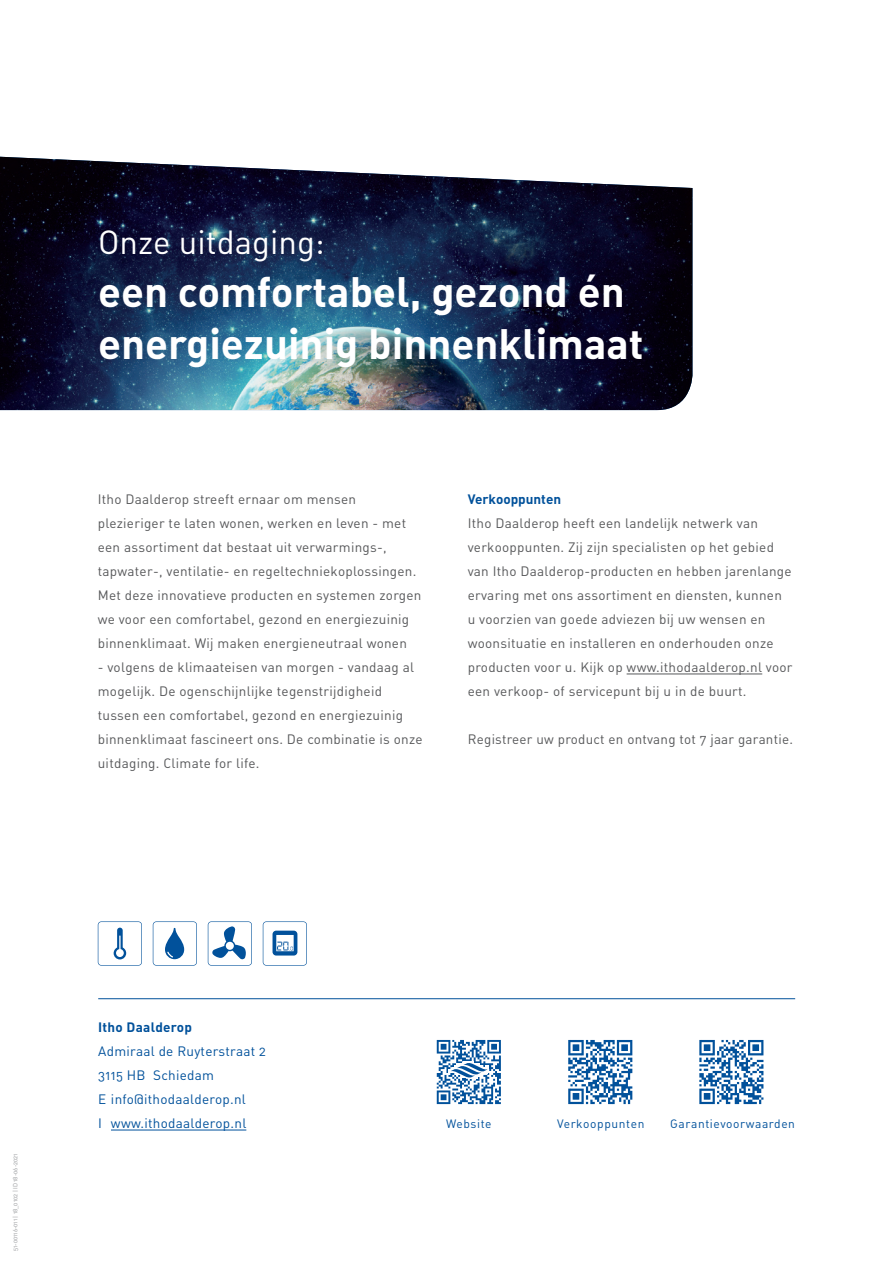
<style>
.page{position:relative;width:893px;height:1263px;background:#fff}
.page>*{position:absolute;margin:0;border:0;box-sizing:border-box;transform-origin:0 0}
.t1{font:42px/52.5px "DIN Bold Alternate";color:#fff}
.t2{font:33px "DIN Regular Alternate";color:#fff}
.t3{font:13.5px/24px "DIN Regular Alternate";letter-spacing:.02em;color:#57585a}
.t4{font:13.5px/24px "DIN Regular Alternate";letter-spacing:.02em;color:#01519b}
.t5{font:13.5px "DIN Bold Alternate";color:#01519b}
.t6{font:13.5px "DIN Bold Alternate";letter-spacing:.02em;color:#01519b}
.t7{font:12px "DIN Regular Alternate";letter-spacing:.05em;color:#01519b}
.t8{font:6px "DIN Regular Alternate";color:#939598}
</style>
<div class="page">
<img style="left:0;top:157px;width:692px;height:253px">
<hr style="left:627px;top:674px;width:135px;height:1px;background:#57585a">
<svg style="left:699px;top:1040px;width:64px;height:64px"></svg>
<svg style="left:568px;top:1040px;width:64px;height:64px"></svg>
<svg style="left:437px;top:1040px;width:64px;height:64px"></svg>
<hr style="left:98px;top:998px;width:697px;height:1px;background:#01519b">
<hr style="left:111px;top:1130px;width:135px;height:1px;background:#01519b">
<svg style="left:98px;top:921px;width:44px;height:45px"></svg>
<svg style="left:153px;top:921px;width:44px;height:45px"></svg>
<svg style="left:263px;top:921px;width:44px;height:45px"></svg>
<svg style="left:208px;top:921px;width:44px;height:45px"></svg>
<h2 class="t2" style="left:98px;top:221px;width:228px">Onze uitdaging:</h2>
<h1 class="t1" style="left:98px;top:263px;width:547px">een comfortabel, gezond én energiezuinig binnenklimaat</h1>
<p class="t3" style="left:98px;top:487px;width:325px">Itho Daalderop streeft ernaar om mensen plezieriger te laten wonen, werken en leven - met een assortiment dat bestaat uit verwarmings-, tapwater-, ventilatie- en regeltechniekoplossingen.<br>Met deze innovatieve producten en systemen zorgen we voor een comfortabel, gezond en energiezuinig binnenklimaat. Wij maken energieneutraal wonen</p>
<p class="t3" style="left:98px;top:655px;width:326px">- volgens de klimaateisen van morgen - vandaag al mogelijk. De ogenschijnlijke tegenstrijdigheid tussen een comfortabel, gezond en energiezuinig binnenklimaat fascineert ons. De combinatie is onze uitdaging. Climate for life.</p>
<p class="t5" style="left:468px;top:490px;width:95px">Verkooppunten</p>
<p class="t3" style="left:468px;top:511px;width:326px">Itho Daalderop heeft een landelijk netwerk van verkooppunten. Zij zijn specialisten op het gebied van Itho Daalderop-producten en hebben jarenlange ervaring met ons assortiment en diensten, kunnen u voorzien van goede adviezen bij uw wensen en woonsituatie en installeren en onderhouden onze producten voor u. Kijk op www.ithodaalderop.nl voor een verkoop- of servicepunt bij u in de buurt.</p>
<p class="t3" style="left:468px;top:727px;width:327px">Registreer uw product en ontvang tot 7 jaar garantie.</p>
<p class="t8" style="left:12px;top:1251px;width:99px;rotate:-90deg">51-00116-011 | 18_0102 | ID 18-06-2021</p>
<p class="t6" style="left:98px;top:1018px;width:95px">Itho Daalderop</p>
<p class="t4" style="left:98px;top:1039px;width:169px">Admiraal de Ruyterstraat 2<br>3115 HB Schiedam<br>E info@ithodaalderop.nl<br>I www.ithodaalderop.nl</p>
<p class="t7" style="left:446px;top:1116px;width:47px">Website</p>
<p class="t7" style="left:557px;top:1116px;width:89px">Verkooppunten</p>
<p class="t7" style="left:670px;top:1116px;width:126px">Garantievoorwaarden</p>
</div>
